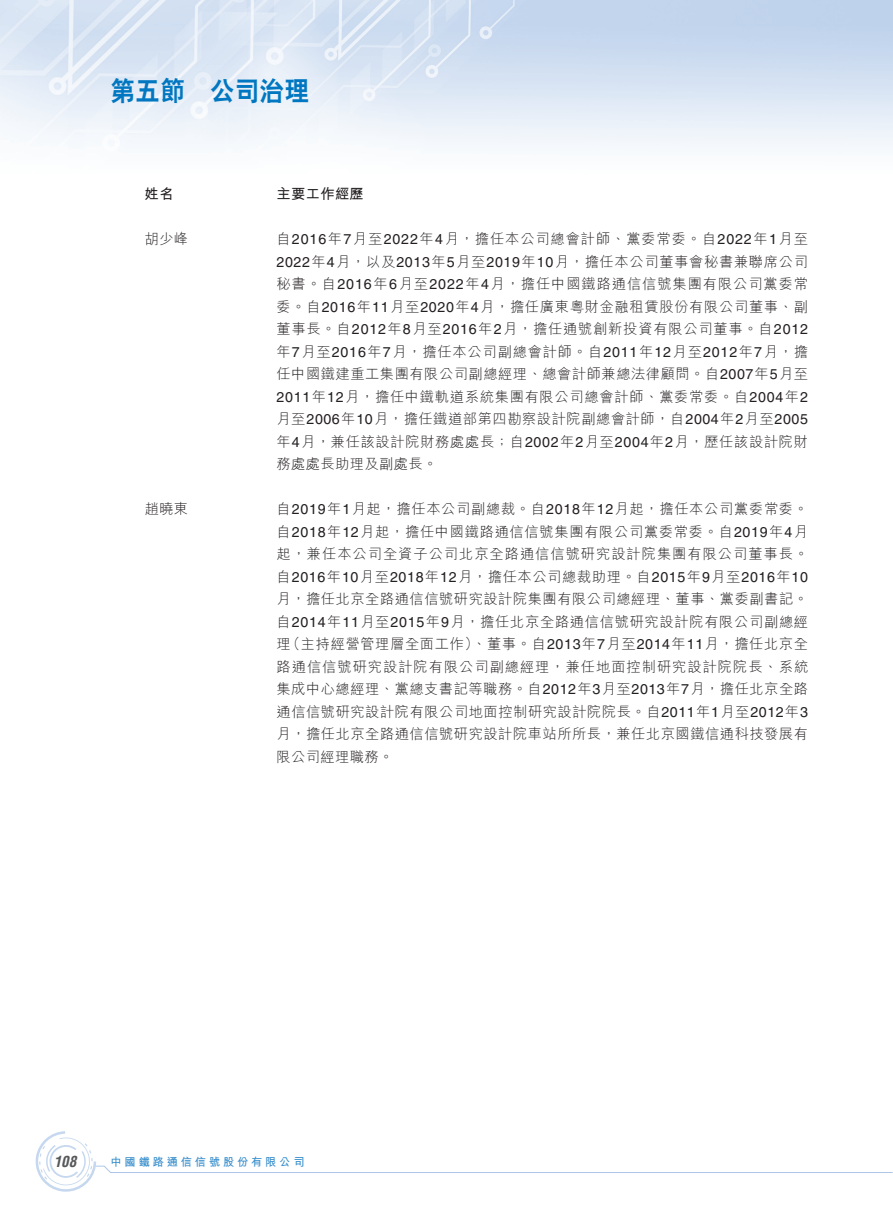
<style>
.page{position:relative;width:893px;height:1212px;background:#fff}
.page>*{position:absolute;margin:0;border:0;box-sizing:border-box;transform-origin:0 0}
.t1{font:800 27px "C Hei 2 HK";letter-spacing:.025em;color:#0077c0;scale:.9 1}
.t2{font:italic 700 condensed 15px "Helvetica LT Std";color:#57585a}
.t3{font:300 14.25px/22.5px "M Hei HK";letter-spacing:.04em;color:#231f20;text-align:justify}
.t4{font:14.25px "Helvetica LT Std";letter-spacing:.045em;color:#231f20}
.t5{font:700 14.25px "M Hei HK";letter-spacing:.03em;color:#231f20}
.t6{font:700 11.25px "M Hei HK";letter-spacing:.25em;color:#338ccb}
.s1{font-family:"Helvetica LT Std";font-weight:400}
.s2{font-family:"M Hei HK";font-weight:300}
</style>
<div class="page">
<img style="left:0;top:0;width:893px;height:147px">
<svg style="left:36px;top:1131px;width:857px;height:61px"></svg>
<h1 class="t1" style="left:111px;top:73px;width:222px">第五節 公司治理</h1>
<p class="t5" style="left:145px;top:184px;width:30px">姓名</p>
<p class="t5" style="left:276px;top:184px;width:89px">主要工作經歷</p>
<p class="t3" style="left:145px;top:228px;width:45px">胡少峰</p>
<p class="t3" style="left:276px;top:228px;width:533px">自<span class="s1">2016</span>年<span class="s1">7</span>月至<span class="s1">2022</span>年<span class="s1">4</span>月，擔任本公司總會計師、黨委常委。自<span class="s1">2022</span>年<span class="s1">1</span>月至<span class="s1">2022</span>年<span class="s1">4</span>月，以及<span class="s1">2013</span>年<span class="s1">5</span>月至<span class="s1">2019</span>年<span class="s1">10</span>月，擔任本公司董事會秘書兼聯席公司秘書。自<span class="s1">2016</span>年<span class="s1">6</span>月至<span class="s1">2022</span>年<span class="s1">4</span>月，擔任中國鐵路通信信號集團有限公司黨委常委。自<span class="s1">2016</span>年<span class="s1">11</span>月至<span class="s1">2020</span>年<span class="s1">4</span>月，擔任廣東粵財金融租賃股份有限公司董事、副董事長。自<span class="s1">2012</span>年<span class="s1">8</span>月至<span class="s1">2016</span>年<span class="s1">2</span>月，擔任通號創新投資有限公司董事。自<span class="s1">2012</span>年<span class="s1">7</span>月至<span class="s1">2016</span>年<span class="s1">7</span>月，擔任本公司副總會計師。自<span class="s1">2011</span>年<span class="s1">12</span>月至<span class="s1">2012</span>年<span class="s1">7</span>月，擔任中國鐵建重工集團有限公司副總經理、總會計師兼總法律顧問。自<span class="s1">2007</span>年<span class="s1">5</span>月至<span class="s1">2011</span>年<span class="s1">12</span>月，擔任中鐵軌道系統集團有限公司總會計師、黨委常委。自<span class="s1">2004</span>年<span class="s1">2</span>月至<span class="s1">2006</span>年<span class="s1">10</span>月，擔任鐵道部第四勘察設計院副總會計師，自<span class="s1">2004</span>年<span class="s1">2</span>月至<span class="s1">2005</span>年<span class="s1">4</span>月，兼任該設計院財務處處長；自<span class="s1">2002</span>年<span class="s1">2</span>月至<span class="s1">2004</span>年<span class="s1">2</span>月，歷任該設計院財務處處長助理及副處長。</p>
<p class="t3" style="left:145px;top:498px;width:45px">趙曉東</p>
<p class="t3" style="left:276px;top:498px;width:533px">自<span class="s1">2019</span>年<span class="s1">1</span>月起，擔任本公司副總裁。自<span class="s1">2018</span>年<span class="s1">12</span>月起，擔任本公司黨委常委。自<span class="s1">2018</span>年<span class="s1">12</span>月起，擔任中國鐵路通信信號集團有限公司黨委常委。自<span class="s1">2019</span>年<span class="s1">4</span>月起，兼任本公司全資子公司北京全路通信信號研究設計院集團有限公司董事長。</p>
<p class="t4" style="left:277px;top:569px;width:533px"><span class="s2">自</span>2016<span class="s2">年</span>10<span class="s2">月至</span>2018<span class="s2">年</span>12<span class="s2">月，擔任本公司總裁助理。自</span>2015<span class="s2">年</span>9<span class="s2">月至</span>2016<span class="s2">年</span>10</p>
<p class="t3" style="left:277px;top:588px;width:533px">月，擔任北京全路通信信號研究設計院集團有限公司總經理、董事、黨委副書記。自<span class="s1">2014</span>年<span class="s1">11</span>月至<span class="s1">2015</span>年<span class="s1">9</span>月，擔任北京全路通信信號研究設計院有限公司副總經理（主持經營管理層全面工作）、董事。自<span class="s1">2013</span>年<span class="s1">7</span>月至<span class="s1">2014</span>年<span class="s1">11</span>月，擔任北京全路通信信號研究設計院有限公司副總經理，兼任地面控制研究設計院院長、系統集成中心總經理、黨總支書記等職務。自<span class="s1">2012</span>年<span class="s1">3</span>月至<span class="s1">2013</span>年<span class="s1">7</span>月，擔任北京全路通信信號研究設計院有限公司地面控制研究設計院院長。自<span class="s1">2011</span>年<span class="s1">1</span>月至<span class="s1">2012</span>年<span class="s1">3</span>月，擔任北京全路通信信號研究設計院車站所所長，兼任北京國鐵信通科技發展有限公司經理職務。</p>
<p class="t2" style="left:54px;top:1152px;width:24px">108</p>
<p class="t6" style="left:111px;top:1153px;width:196px">中國鐵路通信信號股份有限公司</p>
</div>
